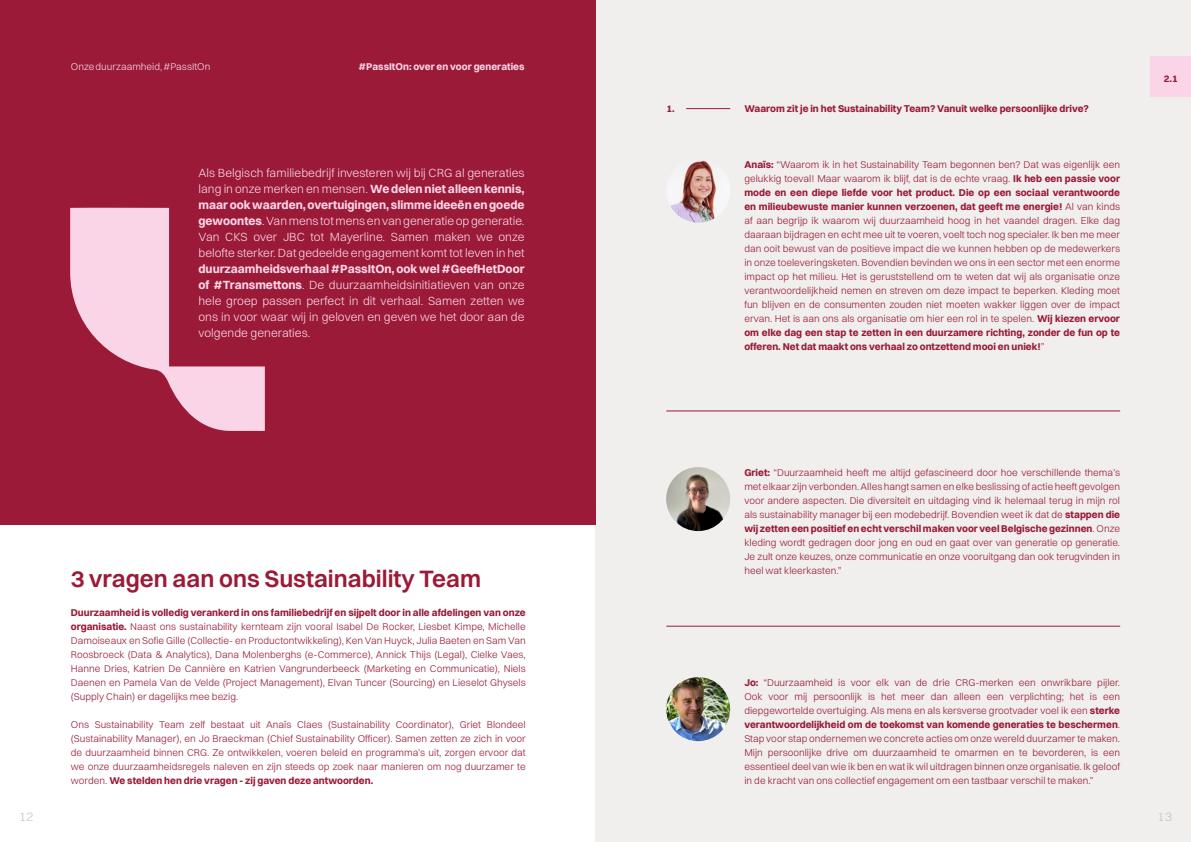
<style>
.page{position:relative;width:1191px;height:842px;background:#fff}
.page>*{position:absolute;margin:0;border:0;box-sizing:border-box;transform-origin:0 0}
.t1{font:600 24px "Switzer";color:#9a1a37}
.t2{font:300 13px "Switzer";color:#c6c6c6}
.t3{font:300 12px/16px "Switzer";color:#f9d5e7;text-align:justify}
.t4{font:300 10px/14px "Switzer";color:#9a1a37;text-align:justify}
.t5{font:700 10px "Switzer";color:#9a1a37}
.t6{font:700 10px "Switzer";color:#f9d5e7}
.t7{font:300 10px "Switzer";color:#f9d5e7}
.s1{font-weight:700}
</style>
<div class="page">
<div style="left:595px;top:0;width:596px;height:842px;background:#f0efed"></div>
<div style="left:0;top:0;width:595px;height:525px;background:#9a1a37"></div>
<div style="left:1150px;top:57px;width:41px;height:40px;background:#f9d5e7"></div>
<svg style="left:70px;top:208px;width:195px;height:223px"></svg>
<img style="left:666px;top:677px;width:64px;height:64px;border-radius:32px">
<img style="left:666px;top:467px;width:64px;height:64px;border-radius:32px">
<hr style="left:686px;top:108px;width:44px;height:1px;background:#9a1a37">
<hr style="left:666px;top:626px;width:454px;height:1px;background:#9a1a37">
<hr style="left:666px;top:411px;width:454px;height:1px;background:#9a1a37">
<img style="left:666px;top:159px;width:64px;height:64px;border-radius:32px">
<p class="t7" style="left:71px;top:61px;width:141px">Onze duurzaamheid, #PassItOn</p>
<p class="t6" style="left:358px;top:60px;width:168px">#PassItOn: over en voor generaties</p>
<p class="t3" style="left:198px;top:165px;width:328px">Als Belgisch familiebedrijf investeren wij bij CRG al generaties lang in onze merken en mensen. <span class="s1">We delen niet alleen kennis, maar ook waarden, overtuigingen, slimme ideeën en goede gewoontes</span>. Van mens tot mens en van generatie op generatie.<br>Van CKS over JBC tot Mayerline. Samen maken we onze belofte sterker. Dat gedeelde engagement komt tot leven in het</p>
<p class="t3" style="left:198px;top:261px;width:328px"><span class="s1">duurzaamheidsverhaal #PassItOn, ook wel #GeefHetDoor of #Transmettons</span>. De duurzaamheidsinitiatieven van onze hele groep passen perfect in dit verhaal. Samen zetten we ons in voor waar wij in geloven en geven we het door aan de volgende generaties.</p>
<h1 class="t1" style="left:71px;top:564px;width:412px">3 vragen aan ons Sustainability Team</h1>
<p class="t4" style="left:71px;top:605px;width:456px"><span class="s1">Duurzaamheid is volledig verankerd in ons familiebedrijf en sijpelt door in alle afdelingen van onze organisatie.</span> Naast ons sustainability kernteam zijn vooral Isabel De Rocker, Liesbet Kimpe, Michelle Damoiseaux en Sofie Gille (Collectie- en Productontwikkeling), Ken Van Huyck, Julia Baeten en Sam Van Roosbroeck (Data &amp; Analytics), Dana Molenberghs (e-Commerce), Annick Thijs (Legal), Cielke Vaes, Hanne Dries, Katrien De Cannière en Katrien Vangrunderbeeck (Marketing en Communicatie), Niels Daenen en Pamela Van de Velde (Project Management), Elvan Tuncer (Sourcing) en Lieselot Ghysels (Supply Chain) er dagelijks mee bezig.</p>
<p class="t4" style="left:71px;top:717px;width:456px">Ons Sustainability Team zelf bestaat uit Anaïs Claes (Sustainability Coordinator), Griet Blondeel (Sustainability Manager), en Jo Braeckman (Chief Sustainability Officer). Samen zetten ze zich in voor de duurzaamheid binnen CRG. Ze ontwikkelen, voeren beleid en programma’s uit, zorgen ervoor dat we onze duurzaamheidsregels naleven en zijn steeds op zoek naar manieren om nog duurzamer te worden. <span class="s1">We stelden hen drie vragen - zij gaven deze antwoorden.</span></p>
<p class="t5" style="left:666px;top:102px;width:10px">1.</p>
<p class="t5" style="left:744px;top:102px;width:346px">Waarom zit je in het Sustainability Team? Vanuit welke persoonlijke drive?</p>
<p class="t4" style="left:744px;top:157px;width:377px"><span class="s1">Anaïs:</span> “Waarom ik in het Sustainability Team begonnen ben? Dat was eigenlijk een gelukkig toeval! Maar waarom ik blijf, dat is de echte vraag. <span class="s1">Ik heb een passie voor mode en een diepe liefde voor het product. Die op een sociaal verantwoorde en milieubewuste manier kunnen verzoenen, dat geeft me energie!</span> Al van kinds af aan begrijp ik waarom wij duurzaamheid hoog in het vaandel dragen. Elke dag daaraan bijdragen en echt mee uit te voeren, voelt toch nog specialer. Ik ben me meer dan ooit bewust van de positieve impact die we kunnen hebben op de medewerkers in onze toeleveringsketen. Bovendien bevinden we ons in een sector met een enorme impact op het milieu. Het is geruststellend om te weten dat wij als organisatie onze verantwoordelijkheid nemen en streven om deze impact te beperken. Kleding moet fun blijven en de consumenten zouden niet moeten wakker liggen over de impact ervan. Het is aan ons als organisatie om hier een rol in te spelen. <span class="s1">Wij kiezen ervoor om elke dag een stap te zetten in een duurzamere richting, zonder de fun op te offeren. Net dat maakt ons verhaal zo ontzettend mooi en uniek!</span>”</p>
<p class="t5" style="left:1163px;top:72px;width:16px">2.1</p>
<p class="t4" style="left:744px;top:465px;width:377px"><span class="s1">Griet:</span> “Duurzaamheid heeft me altijd gefascineerd door hoe verschillende thema’s met elkaar zijn verbonden. Alles hangt samen en elke beslissing of actie heeft gevolgen voor andere aspecten. Die diversiteit en uitdaging vind ik helemaal terug in mijn rol als sustainability manager bij een modebedrijf. Bovendien weet ik dat de <span class="s1">stappen die wij zetten een positief en echt verschil maken voor veel Belgische gezinnen</span>. Onze kleding wordt gedragen door jong en oud en gaat over van generatie op generatie.<br>Je zult onze keuzes, onze communicatie en onze vooruitgang dan ook terugvinden in heel wat kleerkasten.”</p>
<p class="t4" style="left:744px;top:675px;width:377px"><span class="s1">Jo:</span> “Duurzaamheid is voor elk van de drie CRG-merken een onwrikbare pijler.<br>Ook voor mij persoonlijk is het meer dan alleen een verplichting; het is een diepgewortelde overtuiging. Als mens en als kersverse grootvader voel ik een <span class="s1">sterke verantwoordelijkheid om de toekomst van komende generaties te beschermen</span>.<br>Stap voor stap ondernemen we concrete acties om onze wereld duurzamer te maken.<br>Mijn persoonlijke drive om duurzaamheid te omarmen en te bevorderen, is een essentieel deel van wie ik ben en wat ik wil uitdragen binnen onze organisatie. Ik geloof in de kracht van ons collectief engagement om een tastbaar verschil te maken.”</p>
<h2 class="t2" style="left:19px;top:808px;width:16px">12</h2>
<h2 class="t2" style="left:1157px;top:808px;width:16px">13</h2>
</div>
